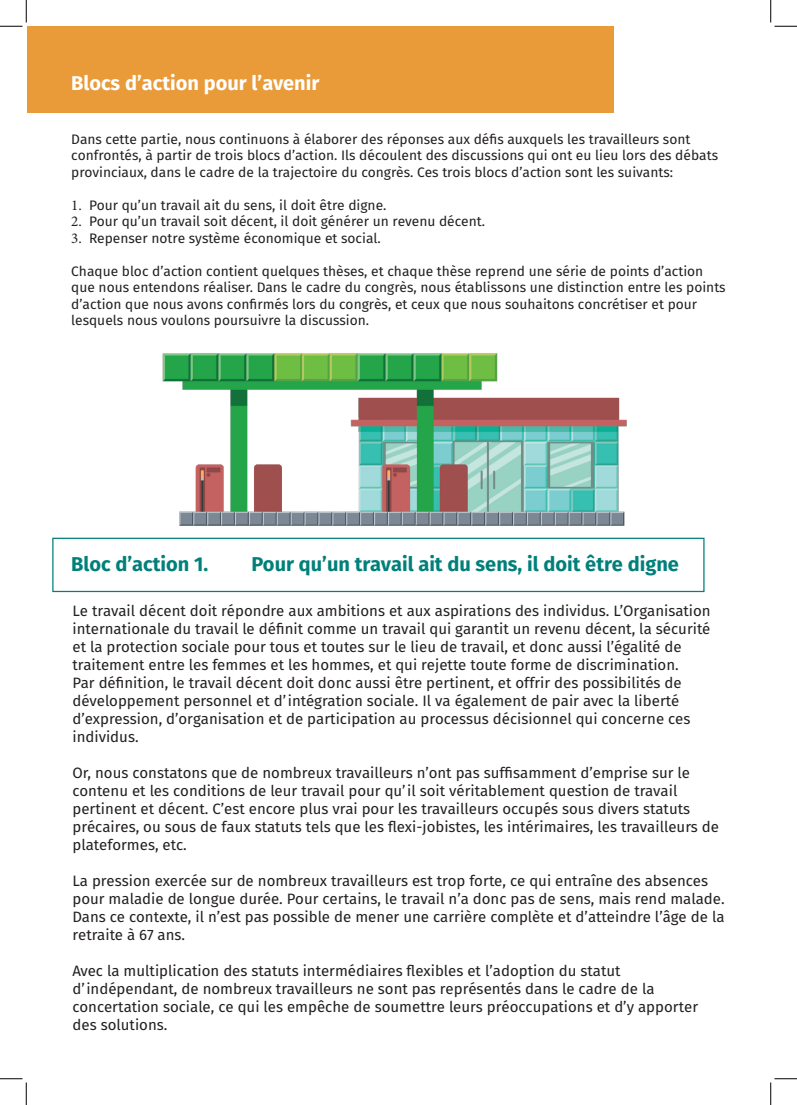
<style>
.page{position:relative;width:797px;height:1105px;background:#fff}
.page>*{position:absolute;margin:0;border:0;box-sizing:border-box;transform-origin:0 0}
.t1{font:700 20px "Fira Sans";color:#00807a}
.t2{font:700 20px "Fira Sans";color:#fff}
.basistekst{font:15px/18px "Fira Sans";color:#231f20}
.t3{font:13.75px/16.5px "Fira Sans";color:#231f20}
.s1{font-family:"Minion Pro";font-size:15px}
</style>
<div class="page">
<div style="left:27px;top:26px;width:587px;height:87px;background:#e99a39"></div>
<img style="left:114px;top:353px;width:582px;height:185px">
<div style="left:52px;top:538px;width:652px;height:54px;border:1px solid #00807a"></div>
<svg style="left:0;top:0;width:27px;height:27px"></svg>
<svg style="left:0;top:1078px;width:27px;height:27px"></svg>
<svg style="left:770px;top:0;width:27px;height:27px"></svg>
<svg style="left:770px;top:1078px;width:27px;height:27px"></svg>
<p class="t2" style="left:71px;top:66px;width:250px">Blocs d’action pour l’avenir</p>
<p class="t3" style="left:71px;top:130px;width:648px">Dans cette partie, nous continuons à élaborer des réponses aux défis auxquels les travailleurs sont confrontés, à partir de trois blocs d’action. Ils découlent des discussions qui ont eu lieu lors des débats provinciaux, dans le cadre de la trajectoire du congrès. Ces trois blocs d’action sont les suivants:</p>
<p class="t3" style="left:71px;top:196px;width:317px"><span class="s1">1.</span> Pour qu’un travail ait du sens, il doit être digne.</p>
<p class="t3" style="left:71px;top:213px;width:415px"><span class="s1">2.</span> Pour qu’un travail soit décent, il doit générer un revenu décent.</p>
<p class="t3" style="left:71px;top:229px;width:311px"><span class="s1">3.</span> Repenser notre système économique et social.</p>
<p class="t3" style="left:71px;top:262px;width:656px">Chaque bloc d’action contient quelques thèses, et chaque thèse reprend une série de points d’action que nous entendons réaliser. Dans le cadre du congrès, nous établissons une distinction entre les points d’action que nous avons confirmés lors du congrès, et ceux que nous souhaitons concrétiser et pour lesquels nous voulons poursuivre la discussion.</p>
<p class="t1" style="left:71px;top:547px;width:138px">Bloc d’action 1.</p>
<p class="t1" style="left:251px;top:547px;width:429px">Pour qu’un travail ait du sens, il doit être digne</p>
<p class="basistekst" style="left:72px;top:601px;width:639px">Le travail décent doit répondre aux ambitions et aux aspirations des individus. L’Organisation internationale du travail le définit comme un travail qui garantit un revenu décent, la sécurité et la protection sociale pour tous et toutes sur le lieu de travail, et donc aussi l’égalité de traitement entre les femmes et les hommes, et qui rejette toute forme de discrimination.<br>Par définition, le travail décent doit donc aussi être pertinent, et offrir des possibilités de développement personnel et d’intégration sociale. Il va également de pair avec la liberté d’expression, d’organisation et de participation au processus décisionnel qui concerne ces individus.</p>
<p class="basistekst" style="left:72px;top:763px;width:648px">Or, nous constatons que de nombreux travailleurs n’ont pas suffisamment d’emprise sur le contenu et les conditions de leur travail pour qu’il soit véritablement question de travail pertinent et décent. C’est encore plus vrai pour les travailleurs occupés sous divers statuts précaires, ou sous de faux statuts tels que les flexi-jobistes, les intérimaires, les travailleurs de plateformes, etc.</p>
<p class="basistekst" style="left:72px;top:871px;width:654px">La pression exercée sur de nombreux travailleurs est trop forte, ce qui entraîne des absences pour maladie de longue durée. Pour certains, le travail n’a donc pas de sens, mais rend malade.<br>Dans ce contexte, il n’est pas possible de mener une carrière complète et d’atteindre l’âge de la retraite à 67 ans.</p>
<p class="basistekst" style="left:72px;top:961px;width:627px">Avec la multiplication des statuts intermédiaires flexibles et l’adoption du statut d’indépendant, de nombreux travailleurs ne sont pas représentés dans le cadre de la concertation sociale, ce qui les empêche de soumettre leurs préoccupations et d’y apporter des solutions.</p>
</div>
